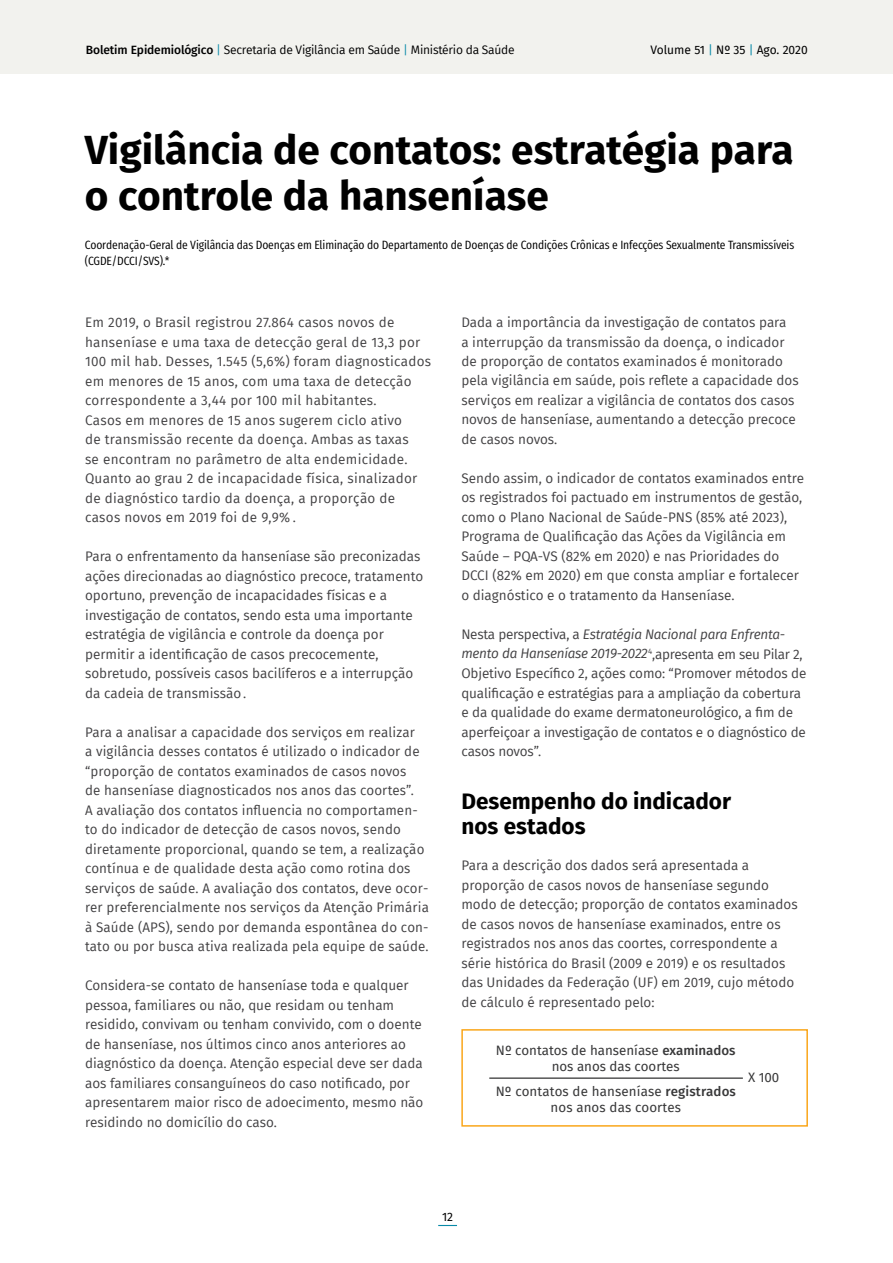
<style>
.page{position:relative;width:893px;height:1263px;background:#fff}
.page>*{position:absolute;margin:0;border:0;box-sizing:border-box;transform-origin:0 0}
.t1{font:700 40.5px/46.5px "Fira Sans";color:#000}
.t2{font:700 22.5px/25.5px "Fira Sans";color:#000}
.t3{font:13.5px/19.5px "Fira Sans";color:#414042}
.t4{font:13.5px/19.5px "Fira Sans";letter-spacing:.02em;color:#414042}
.t5{font:13.35px/16px "Fira Sans";color:#383839;text-align:center}
.t6{font:12px/16.5px "Fira Sans Condensed";letter-spacing:-.01em;color:#000}
.t7{font:12px "Fira Sans";letter-spacing:-.02em;color:#000}
.t8{font:12px "Fira Sans";color:#000}
.s1{font-weight:500}
.s2{color:#098aa8}
.s3{font-style:italic}
</style>
<div class="page">
<div style="left:0;top:0;width:893px;height:74px;background:#f2f2ee"></div>
<svg style="left:438px;top:1225px;width:19px;height:1px"></svg>
<hr style="left:489px;top:1078px;width:254px;height:1px;background:#000">
<div style="left:461px;top:1029px;width:347px;height:97px;border:2px solid #faa61a"></div>
<p class="t7" style="left:86px;top:41px;width:430px"><span class="s1">Boletim Epidemiológico</span> <span class="s2">|</span> Secretaria de Vigilância em Saúde <span class="s2">|</span> Ministério da Saúde</p>
<p class="t8" style="left:650px;top:41px;width:159px">Volume 51 <span class="s2">|</span> Nº 35 <span class="s2">|</span> Ago. 2020</p>
<h1 class="t1" style="left:85px;top:123px;width:710px">Vigilância de contatos: estratégia para o controle da hanseníase</h1>
<p class="t6" style="left:85px;top:235px;width:711px">Coordenação-Geral de Vigilância das Doenças em Eliminação do Departamento de Doenças de Condições Crônicas e Infecções Sexualmente Transmissíveis (CGDE/DCCI/SVS).*</p>
<p class="t4" style="left:85px;top:312px;width:348px">Em 2019, o Brasil registrou 27.864 casos novos de hanseníase e uma taxa de detecção geral de 13,3 por 100 mil hab. Desses, 1.545 (5,6%) foram diagnosticados em menores de 15 anos, com uma taxa de detecção correspondente a 3,44 por 100 mil habitantes.<br>Casos em menores de 15 anos sugerem ciclo ativo<br>de transmissão recente da doença. Ambas as taxas<br>se encontram no parâmetro de alta endemicidade.<br>Quanto ao grau 2 de incapacidade física, sinalizador de diagnóstico tardio da doença, a proporção de casos novos em 2019 foi de 9,9% .</p>
<p class="t3" style="left:85px;top:546px;width:340px">Para o enfrentamento da hanseníase são preconizadas ações direcionadas ao diagnóstico precoce, tratamento oportuno, prevenção de incapacidades físicas e a investigação de contatos, sendo esta uma importante estratégia de vigilância e controle da doença por permitir a identificação de casos precocemente, sobretudo, possíveis casos bacilíferos e a interrupção da cadeia de transmissão .</p>
<p class="t3" style="left:85px;top:722px;width:345px">Para a analisar a capacidade dos serviços em realizar<br>a vigilância desses contatos é utilizado o indicador de “proporção de contatos examinados de casos novos<br>de hanseníase diagnosticados nos anos das coortes”.<br>A avaliação dos contatos influencia no comportamen&shy;to do indicador de detecção de casos novos, sendo diretamente proporcional, quando se tem, a realização contínua e de qualidade desta ação como rotina dos serviços de saúde. A avaliação dos contatos, deve ocor&shy;rer preferencialmente nos serviços da Atenção Primária à Saúde (APS), sendo por demanda espontânea do con&shy;tato ou por busca ativa realizada pela equipe de saúde.</p>
<p class="t3" style="left:85px;top:975px;width:340px">Considera-se contato de hanseníase toda e qualquer pessoa, familiares ou não, que residam ou tenham residido, convivam ou tenham convivido, com o doente de hanseníase, nos últimos cinco anos anteriores ao diagnóstico da doença. Atenção especial deve ser dada aos familiares consanguíneos do caso notificado, por apresentarem maior risco de adoecimento, mesmo não residindo no domicílio do caso.</p>
<p class="t3" style="left:461px;top:312px;width:339px">Dada a importância da investigação de contatos para<br>a interrupção da transmissão da doença, o indicador de proporção de contatos examinados é monitorado pela vigilância em saúde, pois reflete a capacidade dos serviços em realizar a vigilância de contatos dos casos novos de hanseníase, aumentando a detecção precoce de casos novos.</p>
<p class="t3" style="left:461px;top:468px;width:344px">Sendo assim, o indicador de contatos examinados entre os registrados foi pactuado em instrumentos de gestão, como o Plano Nacional de Saúde-PNS (85% até 2023), Programa de Qualificação das Ações da Vigilância em Saúde – PQA-VS (82% em 2020) e nas Prioridades do DCCI (82% em 2020) em que consta ampliar e fortalecer o diagnóstico e o tratamento da Hanseníase.</p>
<p class="t3" style="left:461px;top:624px;width:347px">Nesta perspectiva, a <span class="s3">Estratégia Nacional para Enfrenta&shy;mento da Hanseníase 2019-2022</span><sup>4</sup>,apresenta em seu Pilar 2, Objetivo Específico 2, ações como: “Promover métodos de qualificação e estratégias para a ampliação da cobertura e da qualidade do exame dermatoneurológico, a fim de aperfeiçoar a investigação de contatos e o diagnóstico de casos novos”.</p>
<h2 class="t2" style="left:461px;top:786px;width:271px">Desempenho do indicador nos estados</h2>
<p class="t3" style="left:461px;top:855px;width:338px">Para a descrição dos dados será apresentada a proporção de casos novos de hanseníase segundo modo de detecção; proporção de contatos examinados de casos novos de hanseníase examinados, entre os registrados nos anos das coortes, correspondente a série histórica do Brasil (2009 e 2019) e os resultados das Unidades da Federação (UF) em 2019, cujo método de cálculo é representado pelo:</p>
<p class="t5" style="left:496px;top:1042px;width:241px">Nº contatos de hanseníase <span class="s1">examinados </span>nos anos das coortes</p>
<p class="t5" style="left:496px;top:1082px;width:242px">Nº contatos de hanseníase <span class="s1">registrados </span>nos anos das coortes</p>
<p class="t5" style="left:748px;top:1069px;width:33px">X 100</p>
<p class="t8" style="left:442px;top:1207px;width:13px">12</p>
</div>
